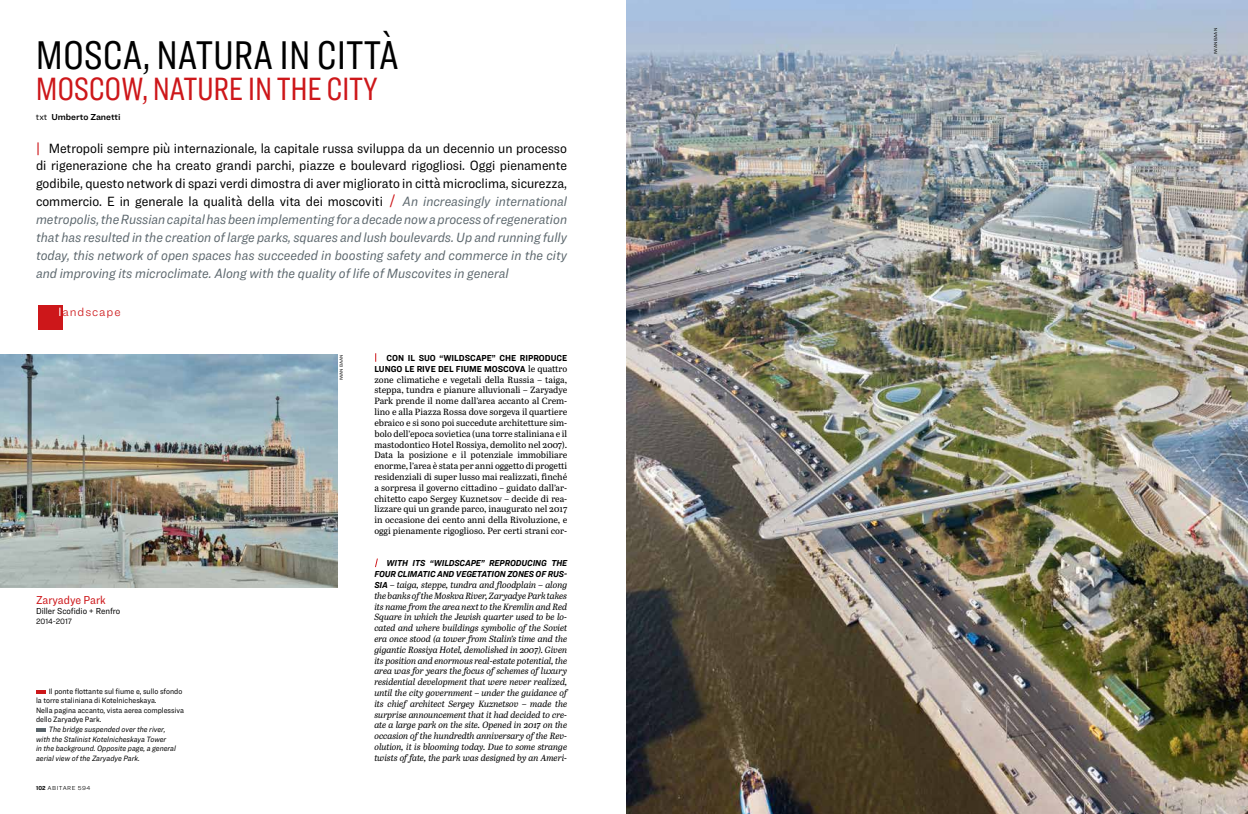
<style>
.page{position:relative;width:1248px;height:814px;background:#fff}
.page>*{position:absolute;margin:0;border:0;box-sizing:border-box;transform-origin:0 0}
.t1{font:41.6px "Ringside Compressed";color:#000}
.t2{font:33.5px "Ringside Compressed";letter-spacing:-.01em;color:#cd171a}
.t3{font:italic 13.9px/17.9px "Ringside Narrow";color:#5d686e;text-align:justify}
.t4{font:12px "Ringside Narrow";color:#cd171a}
.t5{font:300 12px "Ringside";letter-spacing:.075em;color:#cd171a}
.t6{font:italic 9px/10.8px "Abril Text";letter-spacing:-.015em;color:#000;text-align:justify}
.t7{font:9px/10.8px "Abril Text";color:#000;text-align:justify}
.t8{font:italic 700 9px/10.8px "Ringside Narrow";letter-spacing:-.01em;color:#000;text-align:right}
.t9{font:700 9px/10.8px "Ringside Narrow";color:#000;text-align:right}
.t10{font:9px "Ringside Narrow";color:#000}
.t11{font:9px "Ringside Regular Semi";color:#000}
.t12{font:8px/9.6px "Ringside Narrow";color:#000}
.t13{font:italic 8px/9.6px "Ringside Narrow";color:#000}
.t14{font:300 6px "Ringside";letter-spacing:.075em;color:#000}
.t15{font:4.5px "Ringside";color:#000}
.s1{font-family:"Ringside"}
.s2{font-weight:500;font-style:normal;color:#cd171a}
.s3{font-style:normal;color:#000}
.s4{font-weight:400;color:#fff}
.s5{font-family:"Ringside Narrow";font-weight:700}
.s6{font-family:"Abril Text";font-weight:400}
</style>
<div class="page">
<img style="left:626px;top:0;width:621px;height:814px">
<img style="left:0;top:354px;width:338px;height:234px">
<div style="left:38px;top:305px;width:25px;height:25px;background:#cd171a"></div>
<svg style="left:375px;top:558px;width:3px;height:9px"></svg>
<svg style="left:36px;top:690px;width:9px;height:3px"></svg>
<svg style="left:36px;top:728px;width:9px;height:4px"></svg>
<h1 class="t1" style="left:36px;top:27px;width:364px">MOSCA, NATURA IN CITTÀ</h1>
<h2 class="t2" style="left:36px;top:66px;width:343px">MOSCOW, NATURE IN THE CITY</h2>
<p class="t11" style="left:36px;top:110px;width:86px"><span class="s1">txt</span> Umberto Zanetti</p>
<p class="t3" style="left:36px;top:139px;width:532px"><span class="s2">|</span> <span class="s3">Metropoli sempre più internazionale, la capitale russa sviluppa da un decennio un processo di rigenerazione che ha creato grandi parchi, piazze e boulevard rigogliosi. Oggi pienamente godibile, questo network di spazi verdi dimostra di aver migliorato in città microclima, sicurezza, commercio. E in generale la qualità della vita dei moscoviti</span> <span class="s2">/</span> An increasingly international metropolis, the Russian capital has been implementing for a decade now a process of regeneration that has resulted in the creation of large parks, squares and lush boulevards. Up and running fully today, this network of open spaces has succeeded in boosting safety and commerce in the city and improving its microclimate. Along with the quality of life of Muscovites in general</p>
<h3 class="t5" style="left:59px;top:303px;width:64px"><span class="s4">l</span>andscape</h3>
<h3 class="t4" style="left:36px;top:591px;width:71px">Zaryadye Park</h3>
<p class="t10" style="left:36px;top:605px;width:86px">Diller Scofidio + Renfro</p>
<p class="t12" style="left:36px;top:616px;width:38px">2014-2017</p>
<p class="t12" style="left:36px;top:686px;width:149px;text-indent:13px">Il ponte flottante sul fiume e, sullo sfondo la torre staliniana di Kotelnicheskaya.<br>Nella pagina accanto, vista aerea complessiva dello Zaryadye Park.</p>
<p class="t13" style="left:36px;top:724px;width:141px;text-indent:13px">The bridge suspended over the river, with the Stalinist Kotelnicheskaya Tower<br>in the background. Opposite page, a general aerial view of the Zaryadye Park.</p>
<p class="t14" style="left:36px;top:784px;width:56px"><span class="s5">102</span> ABITARE 594</p>
<p class="t15" style="left:338px;top:380px;width:27px;rotate:-90deg">IWAN BAAN</p>
<p class="t9" style="left:374px;top:352px;width:194px">CON IL SUO “WILDSCAPE” CHE RIPRODUCE<br>LUNGO LE RIVE DEL FIUME MOSCOVA <span class="s6">le quattro</span></p>
<p class="t7" style="left:374px;top:373px;width:194px">zone climatiche e vegetali della Russia – taiga, steppa, tundra e pianure alluvionali – Zaryadye Park prende il nome dall’area accanto al Crem&shy;lino e alla Piazza Rossa dove sorgeva il quartiere ebraico e si sono poi succedute architetture sim&shy;bolo dell’epoca sovietica (una torre staliniana e il mastodontico Hotel Rossiya, demolito nel 2007).<br>Data la posizione e il potenziale immobiliare enorme, l’area è stata per anni oggetto di progetti residenziali di super lusso mai realizzati, finché a sorpresa il governo cittadino – guidato dall’ar&shy;chitetto capo Sergey Kuznetsov – decide di rea&shy;lizzare qui un grande parco, inaugurato nel 2017 in occasione dei cento anni della Rivoluzione, e oggi pienamente rigoglioso. Per certi strani cor-</p>
<p class="t8" style="left:374px;top:557px;width:194px">WITH ITS “WILDSCAPE” REPRODUCING THE<br>FOUR CLIMATIC AND VEGETATION ZONES OF RUS-</p>
<p class="t6" style="left:374px;top:579px;width:194px"><span class="s5">SIA</span> – taiga, steppe, tundra and floodplain – along the banks of the Moskva River, Zaryadye Park takes its name from the area next to the Kremlin and Red Square in which the Jewish quarter used to be lo&shy;cated and where buildings symbolic of the Soviet era once stood (a tower from Stalin’s time and the gigantic Rossiya Hotel, demolished in 2007). Given its position and enormous real-estate potential, the area was for years the focus of schemes of luxury residential development that were never realized, until the city government – under the guidance of its chief architect Sergey Kuznetsov – made the surprise announcement that it had decided to cre&shy;ate a large park on the site. Opened in 2017 on the occasion of the hundredth anniversary of the Rev&shy;olution, it is blooming today. Due to some strange twists of fate, the park was designed by an Ameri-</p>
<p class="t15" style="left:1212px;top:54px;width:27px;rotate:-90deg">IWAN BAAN</p>
</div>
